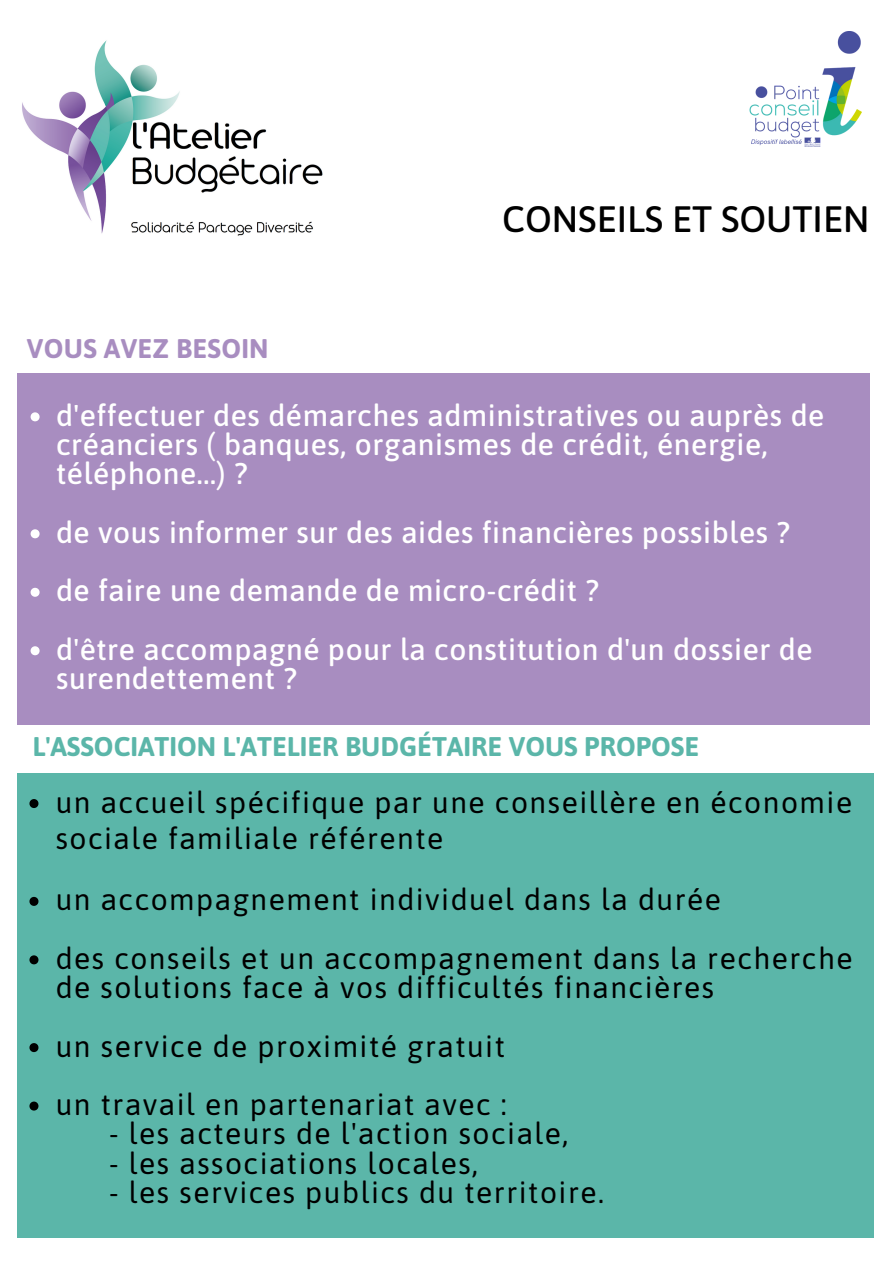
<style>
.page{position:relative;width:893px;height:1264px;background:#fff}
.page>*{position:absolute;margin:0;border:0;box-sizing:border-box;transform-origin:0 0}
.t1{font:500 36.75px "Asap";color:#000}
.t2{font:30px/58.5px "Asap";letter-spacing:.05em;color:#000}
.t3{font:500 30px/29.2px "Asap";letter-spacing:.02em;color:#fff}
.t4{font:700 27px "Asap";color:#5bb6a9}
.t5{font:700 27px "Asap";letter-spacing:.01em;color:#a88dc0}
</style>
<div class="page">
<div style="left:17px;top:373px;width:852px;height:351px;background:#a88dc0"></div>
<div style="left:17px;top:772px;width:856px;height:465px;background:#5bb6a9"></div>
<img style="left:22px;top:40px;width:301px;height:196px">
<img style="left:749px;top:32px;width:112px;height:114px">
<svg style="left:31px;top:412px;width:9px;height:9px"></svg>
<svg style="left:31px;top:529px;width:9px;height:9px"></svg>
<svg style="left:31px;top:588px;width:9px;height:9px"></svg>
<svg style="left:31px;top:646px;width:9px;height:9px"></svg>
<svg style="left:29px;top:799px;width:9px;height:9px"></svg>
<svg style="left:29px;top:896px;width:9px;height:9px"></svg>
<svg style="left:29px;top:955px;width:9px;height:9px"></svg>
<svg style="left:29px;top:1043px;width:9px;height:9px"></svg>
<svg style="left:29px;top:1101px;width:9px;height:9px"></svg>
<p class="t5" style="left:27px;top:332px;width:243px">VOUS AVEZ BESOIN</p>
<p class="t1" style="left:502px;top:198px;width:368px">CONSEILS ET SOUTIEN</p>
<p class="t3" style="left:56px;top:400px;width:769px">d'effectuer des démarches administratives ou auprès de créanciers ( banques, organismes de crédit, énergie, téléphone...) ?</p>
<p class="t3" style="left:56px;top:502px;width:758px;line-height:58.5px">de vous informer sur des aides financières possibles ? de faire une demande de micro-crédit ?<br>d'être accompagné pour la constitution d'un dossier de</p>
<p class="t3" style="left:56px;top:663px;width:242px">surendettement ?</p>
<p class="t4" style="left:32px;top:731px;width:668px">L'ASSOCIATION L'ATELIER BUDGÉTAIRE VOUS PROPOSE</p>
<p class="t2" style="left:56px;top:783px;width:797px;line-height:36px">un accueil spécifique par une conseillère en économie sociale familiale référente</p>
<p class="t2" style="left:56px;top:870px;width:798px">un accompagnement individuel dans la durée<br>des conseils et un accompagnement dans la recherche</p>
<p class="t2" style="left:56px;top:958px;width:660px">de solutions face à vos difficultés financières un service de proximité gratuit<br>un travail en partenariat avec :</p>
<p class="t2" style="left:109px;top:1104px;width:461px">- les acteurs de l'action sociale,</p>
<p class="t2" style="left:109px;top:1133px;width:370px">- les associations locales,</p>
<p class="t2" style="left:109px;top:1162px;width:496px">- les services publics du territoire.</p>
</div>
